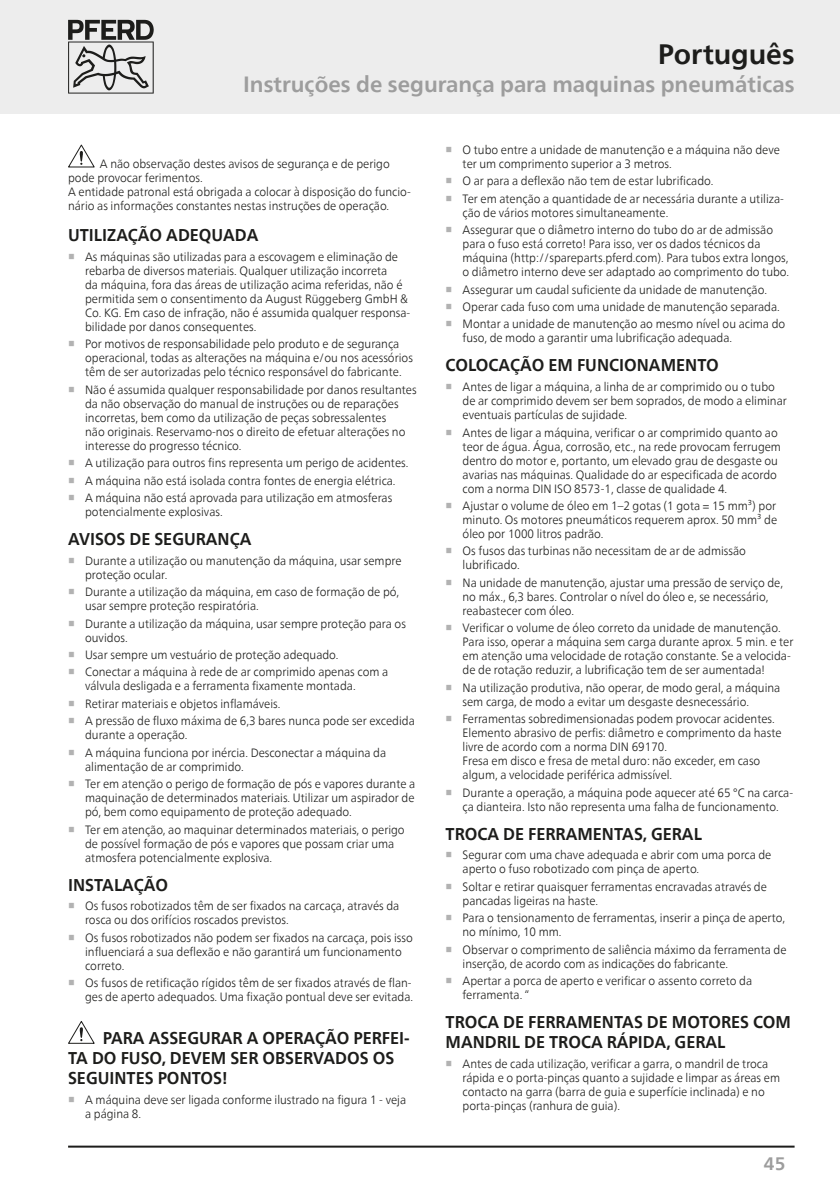
<style>
.page{position:relative;width:840px;height:1191px;background:#fff}
.page>*{position:absolute;margin:0;border:0;box-sizing:border-box;transform-origin:0 0}
.Headline{font:700 28px "Neue Frutiger World";letter-spacing:-.005em;color:#1d1d1b}
.Subhead_grau{font:700 22px "Neue Frutiger World";color:#9d9d9d}
.t1{font:700 18px "Neue Frutiger World";color:#9d9d9d}
.Copy_Head{font:700 17px/20px "Neue Frutiger World";color:#1d1d1b;scale:.95 1}
.Copy{font:300 12px/14px "Neue Frutiger World";color:#1d1d1b;scale:.95 1}
.s1{font-family:"Arial Unicode MS";font-weight:700;color:#b2b2b2}
</style>
<div class="page">
<div style="left:0;top:0;width:839px;height:113px;background:#ededed"></div>
<svg style="left:68px;top:145px;width:27px;height:22px"></svg>
<svg style="left:68px;top:1021px;width:27px;height:22px"></svg>
<svg style="left:68px;top:20px;width:86px;height:74px"></svg>
<hr style="left:68px;top:1145px;width:726px;height:2px;background:#1d1d1b">
<p class="Headline" style="left:657px;top:29px;width:138px">Português</p>
<p class="Subhead_grau" style="left:243px;top:65px;width:552px">Instruções de segurança para maquinas pneumáticas</p>
<p class="Copy" style="left:68px;top:157px;width:362px;text-indent:32px">A não observação destes avisos de segurança e de perigo pode provocar ferimentos.<br>A entidade patronal está obrigada a colocar à disposição do funcio&shy;nário as informações constantes nestas instruções de operação.</p>
<p class="Copy_Head" style="left:68px;top:225px;width:202px">UTILIZAÇÃO ADEQUADA</p>
<p class="Copy" style="left:85px;top:250px;width:343px;text-indent:-17px"><span class="s1">■</span> As máquinas são utilizadas para a escovagem e eliminação de rebarba de diversos materiais. Qualquer utilização incorreta<br>da máquina, fora das áreas de utilização acima referidas, não é permitida sem o consentimento da August Rüggeberg GmbH &amp; Co. KG. Em caso de infração, não é assumida qualquer responsa&shy;bilidade por danos consequentes.</p>
<p class="Copy" style="left:85px;top:337px;width:346px;text-indent:-17px"><span class="s1">■</span> Por motivos de responsabilidade pelo produto e de segurança operacional, todas as alterações na máquina e/ou nos acessórios têm de ser autorizadas pelo técnico responsável do fabricante.</p>
<p class="Copy" style="left:85px;top:383px;width:350px;text-indent:-17px"><span class="s1">■</span> Não é assumida qualquer responsabilidade por danos resultantes da não observação do manual de instruções ou de reparações incorretas, bem como da utilização de peças sobressalentes<br>não originais. Reservamo-nos o direito de efetuar alterações no interesse do progresso técnico.</p>
<p class="Copy" style="left:68px;top:456px;width:359px"><span class="s1">■</span> A utilização para outros fins representa um perigo de acidentes.</p>
<p class="Copy" style="left:68px;top:473px;width:346px"><span class="s1">■</span> A máquina não está isolada contra fontes de energia elétrica.</p>
<p class="Copy" style="left:85px;top:491px;width:324px;text-indent:-17px"><span class="s1">■</span> A máquina não está aprovada para utilização em atmosferas potencialmente explosivas.</p>
<p class="Copy_Head" style="left:68px;top:529px;width:194px">AVISOS DE SEGURANÇA</p>
<p class="Copy" style="left:85px;top:553px;width:334px;text-indent:-17px"><span class="s1">■</span> Durante a utilização ou manutenção da máquina, usar sempre proteção ocular.</p>
<p class="Copy" style="left:85px;top:585px;width:332px;text-indent:-17px"><span class="s1">■</span> Durante a utilização da máquina, em caso de formação de pó, usar sempre proteção respiratória.</p>
<p class="Copy" style="left:85px;top:616px;width:339px;text-indent:-17px"><span class="s1">■</span> Durante a utilização da máquina, usar sempre proteção para os ouvidos.</p>
<p class="Copy" style="left:68px;top:648px;width:286px"><span class="s1">■</span> Usar sempre um vestuário de proteção adequado.</p>
<p class="Copy" style="left:85px;top:665px;width:320px;text-indent:-17px"><span class="s1">■</span> Conectar a máquina à rede de ar comprimido apenas com a válvula desligada e a ferramenta fixamente montada.</p>
<p class="Copy" style="left:68px;top:696px;width:225px"><span class="s1">■</span> Retirar materiais e objetos inflamáveis.</p>
<p class="Copy" style="left:85px;top:714px;width:348px;text-indent:-17px"><span class="s1">■</span> A pressão de fluxo máxima de 6,3 bares nunca pode ser excedida durante a operação.</p>
<p class="Copy" style="left:85px;top:745px;width:318px;text-indent:-17px"><span class="s1">■</span> A máquina funciona por inércia. Desconectar a máquina da alimentação de ar comprimido.</p>
<p class="Copy" style="left:85px;top:777px;width:349px;text-align:justify;text-indent:-17px"><span class="s1">■</span> Ter em atenção o perigo de formação de pós e vapores durante a maquinação de determinados materiais. Utilizar um aspirador de pó, bem como equipamento de proteção adequado.</p>
<p class="Copy" style="left:85px;top:822px;width:338px;text-indent:-17px"><span class="s1">■</span> Ter em atenção, ao maquinar determinados materiais, o perigo de possível formação de pós e vapores que possam criar uma atmosfera potencialmente explosiva.</p>
<p class="Copy_Head" style="left:68px;top:874px;width:107px">INSTALAÇÃO</p>
<p class="Copy" style="left:85px;top:899px;width:332px;text-indent:-17px"><span class="s1">■</span> Os fusos robotizados têm de ser fixados na carcaça, através da rosca ou dos orifícios roscados previstos.</p>
<p class="Copy" style="left:85px;top:930px;width:346px;text-indent:-17px"><span class="s1">■</span> Os fusos robotizados não podem ser fixados na carcaça, pois isso influenciará a sua deflexão e não garantirá um funcionamento correto.</p>
<p class="Copy" style="left:68px;top:976px;width:364px;text-align:right"><span class="s1">■</span> Os fusos de retificação rígidos têm de ser fixados através de flan&shy;ges de aperto adequados. Uma fixação pontual deve ser evitada.</p>
<p class="Copy_Head" style="left:68px;top:1028px;width:361px;text-indent:35px">PARA ASSEGURAR A OPERAÇÃO PERFEI-<br>TA DO FUSO, DEVEM SER OBSERVADOS OS<br>SEGUINTES PONTOS!</p>
<p class="Copy" style="left:85px;top:1092px;width:339px;text-indent:-17px"><span class="s1">■</span> A máquina deve ser ligada conforme ilustrado na figura 1 - veja a página 8.</p>
<p class="Copy" style="left:462px;top:143px;width:335px;text-indent:-17px"><span class="s1">■</span> O tubo entre a unidade de manutenção e a máquina não deve ter um comprimento superior a 3 metros.</p>
<p class="Copy" style="left:445px;top:174px;width:283px"><span class="s1">■</span> O ar para a deflexão não tem de estar lubrificado.</p>
<p class="Copy" style="left:462px;top:192px;width:339px;text-indent:-17px"><span class="s1">■</span> Ter em atenção a quantidade de ar necessária durante a utiliza&shy;ção de vários motores simultaneamente.</p>
<p class="Copy" style="left:462px;top:223px;width:345px;text-indent:-17px"><span class="s1">■</span> Assegurar que o diâmetro interno do tubo do ar de admissão para o fuso está correto! Para isso, ver os dados técnicos da máquina (http://spareparts.pferd.com). Para tubos extra longos, o diâmetro interno deve ser adaptado ao comprimento do tubo.</p>
<p class="Copy" style="left:445px;top:282px;width:340px"><span class="s1">■</span> Assegurar um caudal suficiente da unidade de manutenção.</p>
<p class="Copy" style="left:445px;top:300px;width:353px"><span class="s1">■</span> Operar cada fuso com uma unidade de manutenção separada.</p>
<p class="Copy" style="left:462px;top:317px;width:341px;text-indent:-17px"><span class="s1">■</span> Montar a unidade de manutenção ao mesmo nível ou acima do fuso, de modo a garantir uma lubrificação adequada.</p>
<p class="Copy_Head" style="left:445px;top:355px;width:289px">COLOCAÇÃO EM FUNCIONAMENTO</p>
<p class="Copy" style="left:462px;top:380px;width:342px;text-indent:-17px"><span class="s1">■</span> Antes de ligar a máquina, a linha de ar comprimido ou o tubo de ar comprimido devem ser bem soprados, de modo a eliminar eventuais partículas de sujidade.</p>
<p class="Copy" style="left:462px;top:425px;width:336px;text-indent:-17px"><span class="s1">■</span> Antes de ligar a máquina, verificar o ar comprimido quanto ao teor de água. Água, corrosão, etc., na rede provocam ferrugem dentro do motor e, portanto, um elevado grau de desgaste ou avarias nas máquinas. Qualidade do ar especificada de acordo com a norma DIN ISO 8573-1, classe de qualidade 4.</p>
<p class="Copy" style="left:462px;top:499px;width:332px;text-align:justify;text-indent:-17px"><span class="s1">■</span> Ajustar o volume de óleo em 1–2 gotas (1 gota = 15 mm³) por minuto. Os motores pneumáticos requerem aprox. 50 mm³ de óleo por 1000 litros padrão.</p>
<p class="Copy" style="left:462px;top:544px;width:300px;text-indent:-17px"><span class="s1">■</span> Os fusos das turbinas não necessitam de ar de admissão lubrificado.</p>
<p class="Copy" style="left:462px;top:575px;width:339px;text-indent:-17px"><span class="s1">■</span> Na unidade de manutenção, ajustar uma pressão de serviço de, no máx., 6,3 bares. Controlar o nível do óleo e, se necessário, reabastecer com óleo.</p>
<p class="Copy" style="left:462px;top:621px;width:349px;text-indent:-17px"><span class="s1">■</span> Verificar o volume de óleo correto da unidade de manutenção.<br>Para isso, operar a máquina sem carga durante aprox. 5 min. e ter em atenção uma velocidade de rotação constante. Se a velocida&shy;de de rotação reduzir, a lubrificação tem de ser aumentada!</p>
<p class="Copy" style="left:462px;top:680px;width:336px;text-indent:-17px"><span class="s1">■</span> Na utilização produtiva, não operar, de modo geral, a máquina sem carga, de modo a evitar um desgaste desnecessário.</p>
<p class="Copy" style="left:462px;top:712px;width:337px;text-indent:-17px"><span class="s1">■</span> Ferramentas sobredimensionadas podem provocar acidentes.<br>Elemento abrasivo de perfis: diâmetro e comprimento da haste livre de acordo com a norma DIN 69170.<br>Fresa em disco e fresa de metal duro: não exceder, em caso algum, a velocidade periférica admissível.</p>
<p class="Copy" style="left:445px;top:785px;width:367px;text-align:center"><span class="s1">■</span> Durante a operação, a máquina pode aquecer até 65 °C na carca&shy;ça dianteira. Isto não representa uma falha de funcionamento.</p>
<p class="Copy_Head" style="left:445px;top:823px;width:271px">TROCA DE FERRAMENTAS, GERAL</p>
<p class="Copy" style="left:462px;top:848px;width:326px;text-indent:-17px"><span class="s1">■</span> Segurar com uma chave adequada e abrir com uma porca de aperto o fuso robotizado com pinça de aperto.</p>
<p class="Copy" style="left:462px;top:879px;width:322px;text-indent:-17px"><span class="s1">■</span> Soltar e retirar quaisquer ferramentas encravadas através de pancadas ligeiras na haste.</p>
<p class="Copy" style="left:462px;top:911px;width:341px;text-indent:-17px"><span class="s1">■</span> Para o tensionamento de ferramentas, inserir a pinça de aperto, no mínimo, 10 mm.</p>
<p class="Copy" style="left:462px;top:942px;width:342px;text-indent:-17px"><span class="s1">■</span> Observar o comprimento de saliência máximo da ferramenta de inserção, de acordo com as indicações do fabricante.</p>
<p class="Copy" style="left:462px;top:973px;width:306px;text-indent:-17px"><span class="s1">■</span> Apertar a porca de aperto e verificar o assento correto da ferramenta. “</p>
<p class="Copy_Head" style="left:445px;top:1011px;width:365px">TROCA DE FERRAMENTAS DE MOTORES COM<br>MANDRIL DE TROCA RÁPIDA, GERAL</p>
<p class="Copy" style="left:462px;top:1056px;width:335px;text-indent:-17px"><span class="s1">■</span> Antes de cada utilização, verificar a garra, o mandril de troca rápida e o porta-pinças quanto a sujidade e limpar as áreas em contacto na garra (barra de guia e superfície inclinada) e no porta-pinças (ranhura de guia).</p>
<h3 class="t1" style="left:763px;top:1147px;width:23px">45</h3>
</div>
